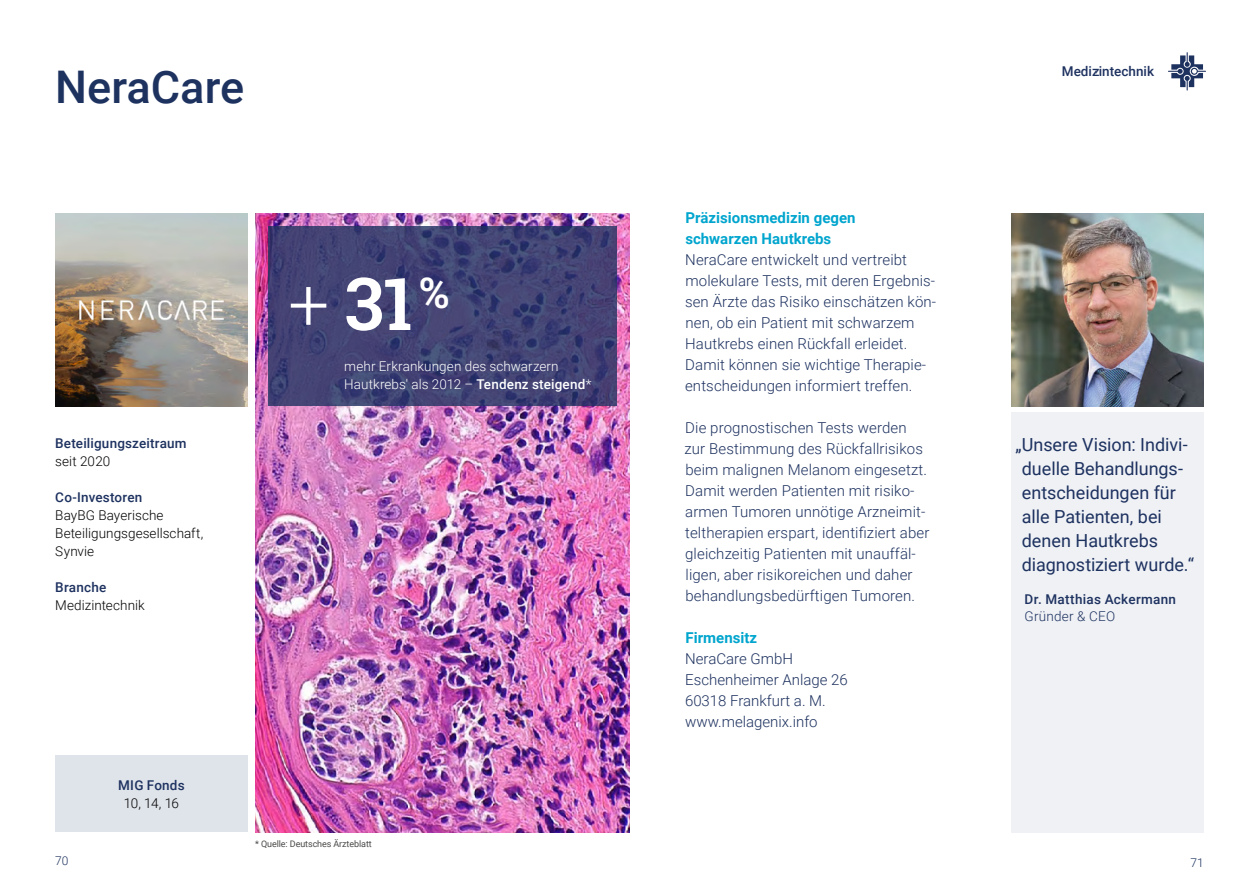
<style>
.page{position:relative;width:1259px;height:893px;background:#fff}
.page>*{position:absolute;margin:0;border:0;box-sizing:border-box;transform-origin:0 0}
.t1{font:600 72.9px "Roboto Slab";color:#fff}
.t2{font:500 45px "Roboto";color:#1e3260}
.t3{font:18px/24px "Roboto";color:#1e3260}
.t4{font:300 15px/21px "Roboto";letter-spacing:.01em;color:#1e3260}
.t5{font:700 15px/21px "Roboto";color:#00a5ce}
.t6{font:500 13.5px "Roboto";letter-spacing:.015em;color:#1e3260}
.t7{font:300 13.5px/18px "Roboto";letter-spacing:.005em;color:#000}
.t8{font:300 13.5px/18px "Roboto";letter-spacing:.005em;color:#fff}
.t9{font:300 13.5px "Roboto";letter-spacing:.02em;color:#1e3260}
.t10{font:300 12px "Roboto";color:#1e3260}
.t11{font:9px "Roboto";letter-spacing:-.01em;color:#4a4a49}
.s1{font-weight:300}
.s2{font-weight:500}
</style>
<div class="page">
<svg style="left:1168px;top:53px;width:37px;height:37px"></svg>
<img style="left:55px;top:214px;width:193px;height:192px">
<div style="left:55px;top:755px;width:193px;height:77px;background:#dfe4ea"></div>
<img style="left:1011px;top:214px;width:192px;height:192px">
<div style="left:1011px;top:412px;width:192px;height:420px;background:#eff1f5"></div>
<img style="left:255px;top:214px;width:374px;height:618px">
<svg style="left:268px;top:226px;width:349px;height:180px;background:#404173"></svg>
<h2 class="t2" style="left:55px;top:55px;width:190px">NeraCare</h2>
<p class="t6" style="left:1062px;top:62px;width:94px">Medizintechnik</p>
<p class="t6" style="left:55px;top:433px;width:133px">Beteiligungszeitraum</p>
<p class="t7" style="left:55px;top:451px;width:57px">seit 2020</p>
<p class="t6" style="left:55px;top:487px;width:89px">Co-Investoren</p>
<p class="t7" style="left:55px;top:505px;width:149px">BayBG Bayerische<br>Beteiligungsgesellschaft,<br>Synvie</p>
<p class="t6" style="left:55px;top:577px;width:53px">Branche</p>
<p class="t7" style="left:55px;top:595px;width:91px">Medizintechnik</p>
<h1 class="t1" style="left:288px;top:254px;width:162px"><span class="s1">+</span> 31 <sup>%</sup></h1>
<p class="t8" style="left:344px;top:357px;width:249px">mehr Erkrankungen des schwarzern<br>Hautkrebs' als 2012 – <span class="s2">Tendenz steigend</span>*</p>
<p class="t6" style="left:118px;top:775px;width:68px">MIG Fonds</p>
<p class="t7" style="left:124px;top:793px;width:57px">10, 14, 16</p>
<p class="t11" style="left:255px;top:838px;width:118px">* Quelle: Deutsches Ärzteblatt</p>
<p class="t5" style="left:685px;top:207px;width:172px">Präzisionsmedizin gegen schwarzen Hautkrebs</p>
<p class="t4" style="left:685px;top:249px;width:253px">NeraCare entwickelt und vertreibt molekulare Tests, mit deren Ergebnis&shy;sen Ärzte das Risiko einschätzen kön&shy;nen, ob ein Patient mit schwarzem Hautkrebs einen Rückfall erleidet.<br>Damit können sie wichtige Therapie&shy;entscheidungen informiert treffen.</p>
<p class="t4" style="left:684px;top:417px;width:246px">Die prognostischen Tests werden zur Bestimmung des Rückfallrisikos beim malignen Melanom eingesetzt.<br>Damit werden Patienten mit risiko&shy;armen Tumoren unnötige Arzneimit&shy;teltherapien erspart, identifiziert aber gleichzeitig Patienten mit unauffäl&shy;ligen, aber risikoreichen und daher behandlungsbedürftigen Tumoren.</p>
<p class="t5" style="left:685px;top:627px;width:73px">Firmensitz</p>
<p class="t4" style="left:685px;top:648px;width:164px">NeraCare GmbH<br>Eschenheimer Anlage 26<br>60318 Frankfurt a. M. www.melagenix.info</p>
<p class="t3" style="left:1022px;top:432px;width:174px;text-indent:-6px">„Unsere Vision: Indivi&shy;duelle Behandlungs&shy;entscheidungen für alle Patienten, bei denen Hautkrebs diagnostiziert wurde.“</p>
<p class="t6" style="left:1024px;top:590px;width:153px">Dr. Matthias Ackermann</p>
<p class="t9" style="left:1024px;top:606px;width:92px">Gründer &amp; CEO</p>
<p class="t10" style="left:55px;top:853px;width:15px">70</p>
<p class="t10" style="left:1190px;top:854px;width:15px">71</p>
</div>
